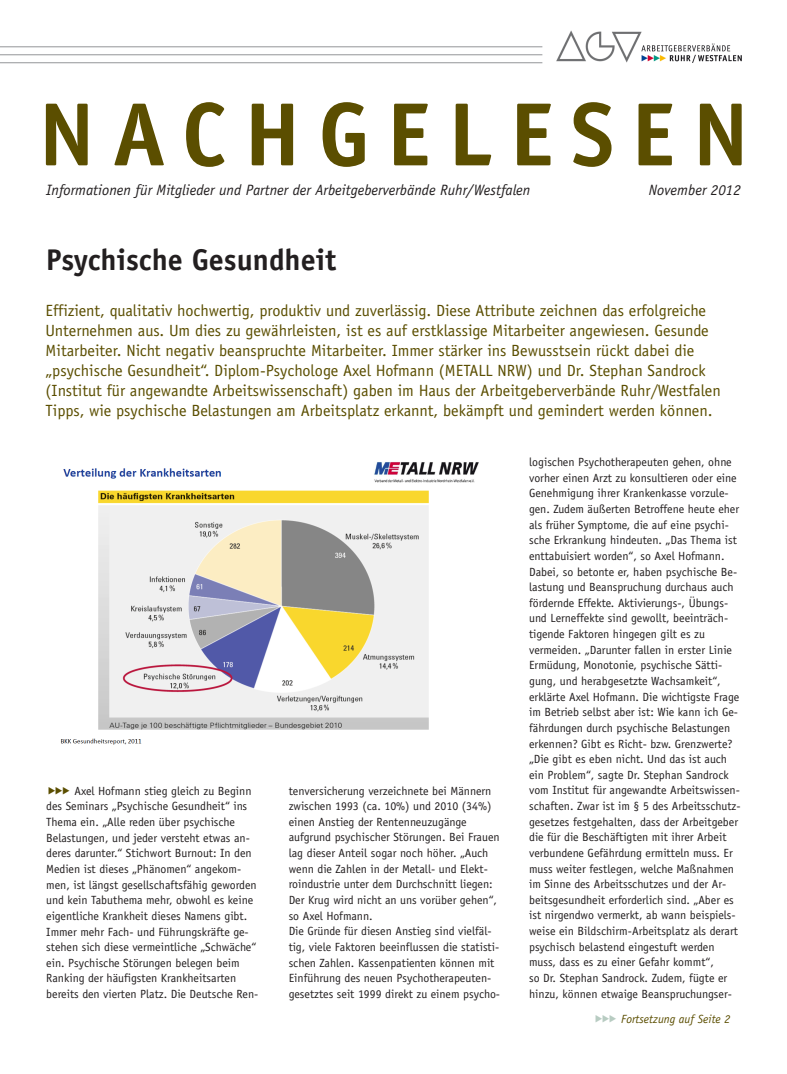
<style>
.page{position:relative;width:787px;height:1074px;background:#fff}
.page>*{position:absolute;margin:0;border:0;box-sizing:border-box;transform-origin:0 0}
.t1{font:700 90px "Officina Sans";letter-spacing:.195em;color:#5b4e00}
.t2{font:700 30px "Officina Sans";color:#231f20}
.t3{font:16.25px/20px "Officina Sans";color:#5b4e00}
.t4{font:italic 15px "Officina Sans";color:#231f20}
.t5{font:11.88px/15.6px "Officina Sans";color:#231f20}
.t6{font:italic 11.88px "Officina Sans";color:#5b4e00}
</style>
<div class="page">
<hr style="left:0;top:47px;width:542px;height:1px;background:#939598">
<hr style="left:0;top:55px;width:542px;height:1px;background:#939598">
<hr style="left:0;top:63px;width:542px;height:1px;background:#939598">
<img style="left:556px;top:31px;width:185px;height:32px">
<img style="left:60px;top:462px;width:419px;height:283px">
<p class="t1" style="left:38px;top:79px;width:712px">NACHGELESEN</p>
<p class="t4" style="left:46px;top:182px;width:486px">Informationen für Mitglieder und Partner der Arbeitgeberverbände Ruhr/Westfalen</p>
<p class="t4" style="left:649px;top:182px;width:93px">November 2012</p>
<p class="t2" style="left:46px;top:241px;width:292px">Psychische Gesundheit</p>
<p class="t3" style="left:46px;top:300px;width:676px">Effizient, qualitativ hochwertig, produktiv und zuverlässig. Diese Attribute zeichnen das erfolgreiche Unternehmen aus. Um dies zu gewährleisten, ist es auf erstklassige Mitarbeiter angewiesen. Gesunde Mitarbeiter. Nicht negativ beanspruchte Mitarbeiter. Immer stärker ins Bewusstsein rückt dabei die „psychische Gesundheit“. Diplom-Psychologe Axel Hofmann (METALL NRW) und Dr. Stephan Sandrock (Institut für angewandte Arbeitswissenschaft) gaben im Haus der Arbeitgeberverbände Ruhr/Westfalen Tipps, wie psychische Belastungen am Arbeitsplatz erkannt, bekämpft und gemindert werden können.</p>
<p class="t5" style="left:46px;top:783px;width:214px;text-indent:28px">Axel Hofmann stieg gleich zu Beginn des Seminars „Psychische Gesundheit“ ins Thema ein. „Alle reden über psychische Belastungen, und jeder versteht etwas an&shy;deres darunter.“ Stichwort Burnout: In den Medien ist dieses „Phänomen“ angekom&shy;men, ist längst gesellschaftsfähig geworden und kein Tabuthema mehr, obwohl es keine eigentliche Krankheit dieses Namens gibt.<br>Immer mehr Fach- und Führungskräfte ge&shy;stehen sich diese vermeintliche „Schwäche“ ein. Psychische Störungen belegen beim Ranking der häufigsten Krankheitsarten bereits den vierten Platz. Die Deutsche Ren-</p>
<p class="t5" style="left:289px;top:783px;width:212px">tenversicherung verzeichnete bei Männern zwischen 1993 (ca. 10%) und 2010 (34%) einen Anstieg der Rentenneuzugänge aufgrund psychischer Störungen. Bei Frauen lag dieser Anteil sogar noch höher. „Auch wenn die Zahlen in der Metall- und Elekt&shy;roindustrie unter dem Durchschnitt liegen:<br>Der Krug wird nicht an uns vorüber gehen“, so Axel Hofmann.</p>
<p class="t5" style="left:289px;top:923px;width:213px">Die Gründe für diesen Anstieg sind vielfäl&shy;tig, viele Faktoren beeinflussen die statisti&shy;schen Zahlen. Kassenpatienten können mit Einführung des neuen Psychotherapeuten&shy;gesetztes seit 1999 direkt zu einem psycho-</p>
<p class="t5" style="left:529px;top:454px;width:211px">logischen Psychotherapeuten gehen, ohne vorher einen Arzt zu konsultieren oder eine Genehmigung ihrer Krankenkasse vorzule&shy;gen. Zudem äußerten Betroffene heute eher als früher Symptome, die auf eine psychi&shy;sche Erkrankung hindeuten. „Das Thema ist enttabuisiert worden“, so Axel Hofmann.</p>
<p class="t5" style="left:529px;top:564px;width:213px">Dabei, so betonte er, haben psychische Be&shy;lastung und Beanspruchung durchaus auch fördernde Effekte. Aktivierungs-, Übungs&shy;und Lerneffekte sind gewollt, beeinträch&shy;tigende Faktoren hingegen gilt es zu vermeiden. „Darunter fallen in erster Linie Ermüdung, Monotonie, psychische Sätti&shy;gung, und herabgesetzte Wachsamkeit“, erklärte Axel Hofmann. Die wichtigste Frage im Betrieb selbst aber ist: Wie kann ich Ge&shy;fährdungen durch psychische Belastungen erkennen? Gibt es Richt- bzw. Grenzwerte? „Die gibt es eben nicht. Und das ist auch ein Problem“, sagte Dr. Stephan Sandrock vom Institut für angewandte Arbeitswissen&shy;schaften. Zwar ist im § 5 des Arbeitsschutz&shy;gesetzes festgehalten, dass der Arbeitgeber die für die Beschäftigten mit ihrer Arbeit verbundene Gefährdung ermitteln muss. Er muss weiter festlegen, welche Maßnahmen im Sinne des Arbeitsschutzes und der Ar&shy;beitsgesundheit erforderlich sind. „Aber es ist nirgendwo vermerkt, ab wann beispiels&shy;weise ein Bildschirm-Arbeitsplatz als derart psychisch belastend eingestuft werden muss, dass es zu einer Gefahr kommt“,<br>so Dr. Stephan Sandrock. Zudem, fügte er hinzu, können etwaige Beanspruchungser-</p>
<p class="t6" style="left:621px;top:1012px;width:111px">Fortsetzung auf Seite 2</p>
</div>
